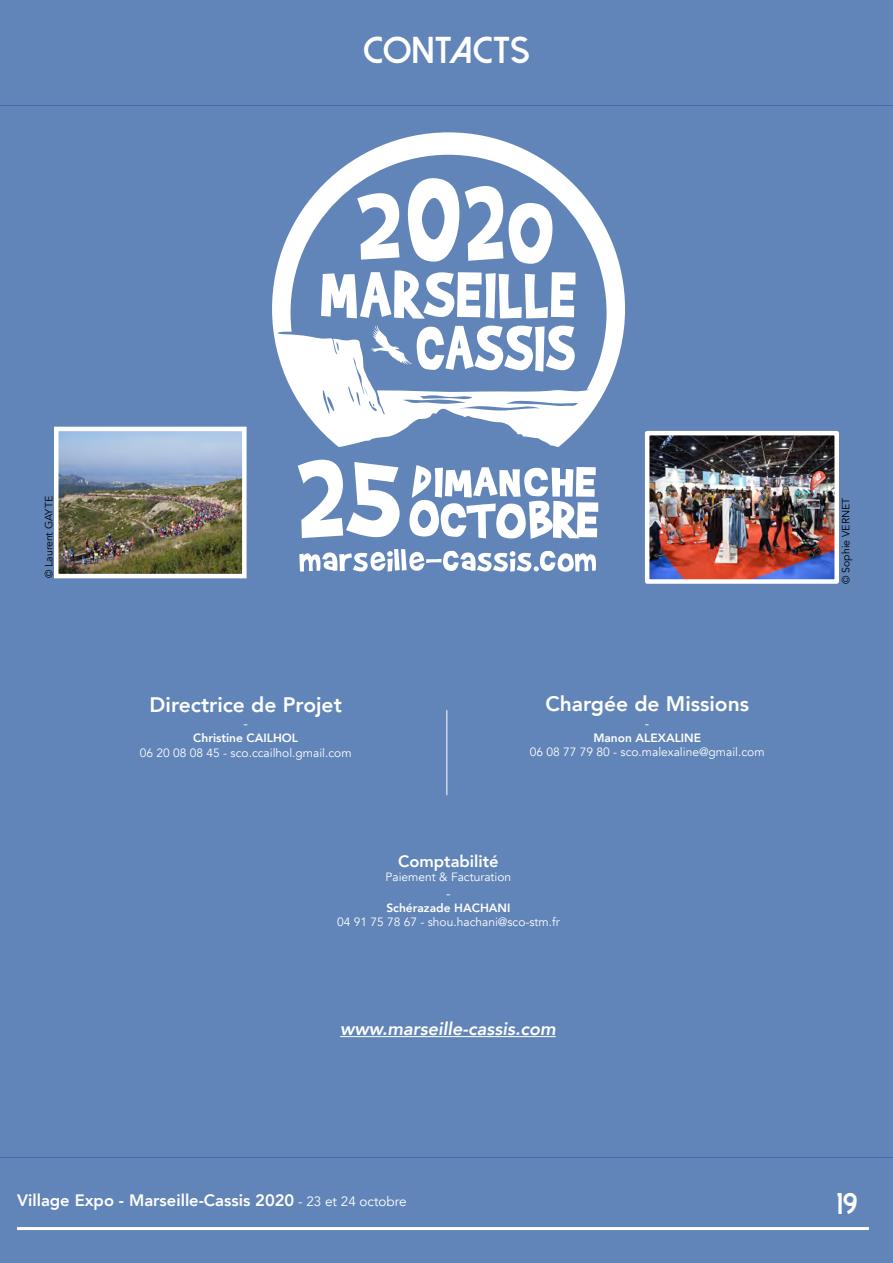
<style>
.page{position:relative;width:893px;height:1263px;background:#fff}
.page>*{position:absolute;margin:0;border:0;box-sizing:border-box;transform-origin:0 0}
.t1{font:800 37.5px "Dolce Vita";color:#fff}
.t2{font:800 30px "Dolce Vita";color:#fff}
.t3{font:800 21px "Avenir";color:#fff}
.t4{font:italic 800 18px "Avenir";color:#fff}
.t5{font:800 16.5px "Avenir";color:#fff}
.t6{font:13.5px "Avenir";color:#fff}
.t7{font:12px "Avenir";color:#fff}
.t8{font:800 12px "Avenir";color:#fff}
.t9{font:10.5px "Avenir";color:#000}
.s1{font-weight:400;font-size:13.5px}
</style>
<div class="page">
<div style="left:0;top:0;width:893px;height:105px;background:#6185b8"></div>
<div style="left:0;top:1158px;width:893px;height:105px;background:#6185b8"></div>
<hr style="left:17px;top:1227px;width:852px;height:3px;background:#fff">
<div style="left:0;top:105px;width:893px;height:1053px;background:#6185b8"></div>
<svg style="left:272px;top:132px;width:353px;height:315px"></svg>
<svg style="left:357px;top:193px;width:42px;height:67px"></svg>
<svg style="left:408px;top:178px;width:95px;height:84px"></svg>
<svg style="left:509px;top:203px;width:44px;height:61px"></svg>
<svg style="left:321px;top:270px;width:254px;height:49px"></svg>
<svg style="left:370px;top:325px;width:205px;height:47px"></svg>
<svg style="left:409px;top:465px;width:189px;height:74px"></svg>
<svg style="left:298px;top:460px;width:102px;height:78px"></svg>
<svg style="left:299px;top:549px;width:297px;height:23px"></svg>
<hr style="left:340px;top:1036px;width:216px;height:1px;background:#fff">
<hr style="left:446px;top:710px;width:1px;height:85px;background:#fff">
<img style="left:59px;top:432px;width:183px;height:141px">
<div style="left:54px;top:427px;width:193px;height:151px;border:4px solid #fff"></div>
<img style="left:650px;top:436px;width:184px;height:143px">
<div style="left:645px;top:431px;width:194px;height:153px;border:4px solid #fff"></div>
<p class="t1" style="left:363px;top:31px;width:168px">CONTACTS</p>
<p class="t9" style="left:43px;top:578px;width:84px;rotate:-90deg">© Laurent GAYTE</p>
<p class="t9" style="left:840px;top:584px;width:88px;rotate:-90deg">© Sophie VERNET</p>
<p class="t3" style="left:150px;top:688px;width:194px">Directrice de Projet</p>
<p class="t6" style="left:243px;top:715px;width:6px">-</p>
<p class="t8" style="left:193px;top:729px;width:106px">Christine CAILHOL</p>
<p class="t7" style="left:140px;top:745px;width:213px">06 20 08 08 45 - sco.ccailhol.gmail.com</p>
<p class="t3" style="left:545px;top:688px;width:205px">Chargée de Missions</p>
<p class="t6" style="left:645px;top:715px;width:6px">-</p>
<p class="t8" style="left:593px;top:728px;width:109px">Manon ALEXALINE</p>
<p class="t7" style="left:530px;top:745px;width:236px">06 08 77 79 80 - sco.malexaline@gmail.com</p>
<p class="t5" style="left:398px;top:848px;width:102px">Comptabilité</p>
<p class="t7" style="left:386px;top:870px;width:127px">Paiement &amp; Facturation</p>
<p class="t6" style="left:446px;top:885px;width:6px">-</p>
<p class="t8" style="left:386px;top:898px;width:126px">Schérazade HACHANI</p>
<p class="t7" style="left:337px;top:915px;width:224px">04 91 75 78 67 - shou.hachani@sco-stm.fr</p>
<p class="t4" style="left:340px;top:1018px;width:217px">www.marseille-cassis.com</p>
<h3 class="t5" style="left:17px;top:1187px;width:391px">Village Expo - Marseille-Cassis 2020 <span class="s1">- 23 et 24 octobre</span></h3>
<p class="t2" style="left:837px;top:1188px;width:22px">19</p>
</div>
